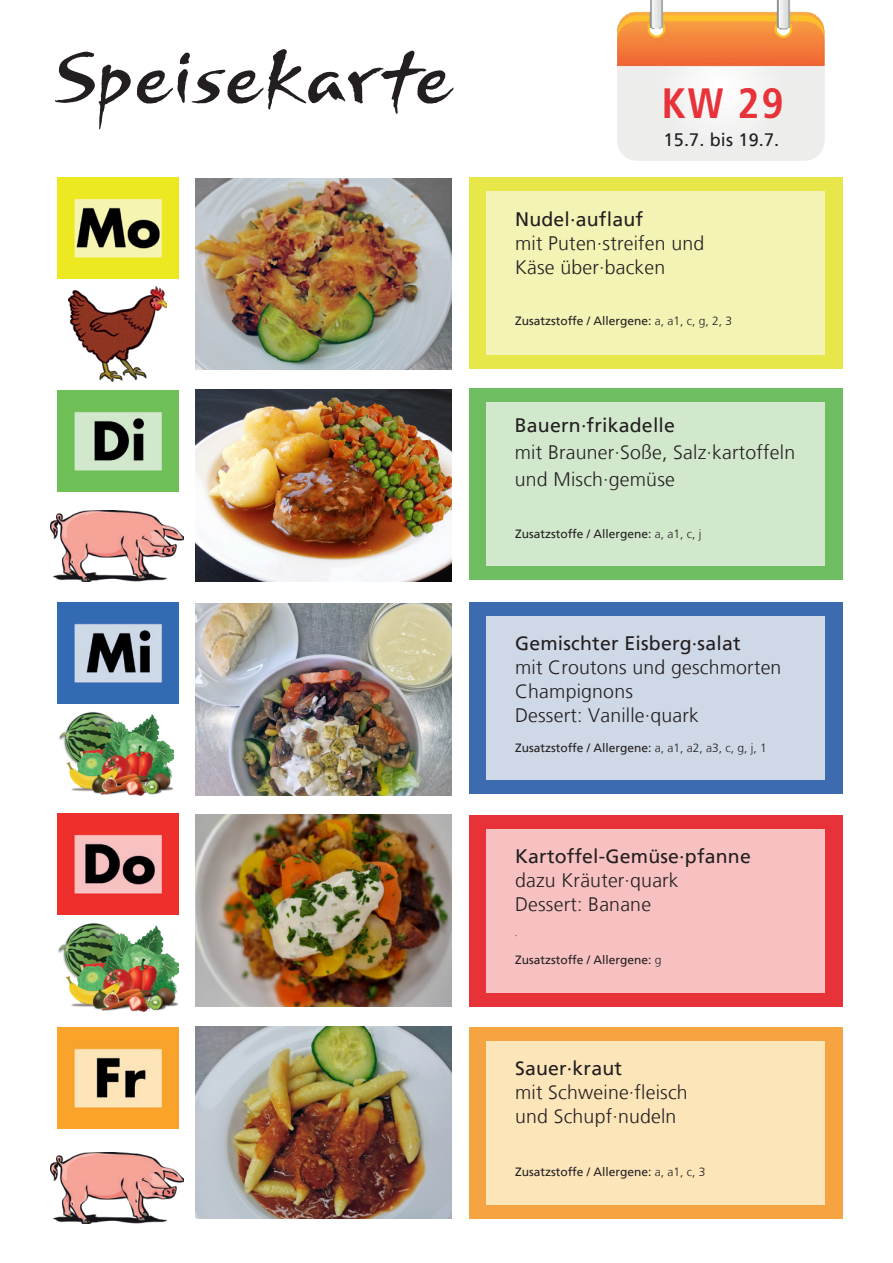
<style>
.page{position:relative;width:893px;height:1263px;background:#fff}
.page>*{position:absolute;margin:0;border:0;box-sizing:border-box;transform-origin:0 0}
.t1{font:700 42px "Frutiger Condensed BQ";color:#e83239}
.t2{font:300 19.5px/24px "Frutiger LT";letter-spacing:.01em;color:#231f20}
.t3{font:19.5px "Frutiger LT";letter-spacing:.01em;color:#231f20}
.t4{font:18px "Frutiger LT";letter-spacing:.01em;color:#231f20}
.t5{font:12px "Frutiger LT";color:#231f20}
.t6{font:300 10.5px "Frutiger LT";color:#231f20}
.s1{font-weight:300}
</style>
<div class="page">
<img style="left:617px;top:0;width:208px;height:161px">
<img style="left:57px;top:178px;width:121px;height:101px">
<img style="left:57px;top:390px;width:121px;height:101px">
<img style="left:57px;top:602px;width:121px;height:101px">
<img style="left:58px;top:813px;width:121px;height:101px">
<img style="left:57px;top:1027px;width:121px;height:101px">
<svg style="left:55px;top:52px;width:76px;height:77px"></svg>
<svg style="left:137px;top:49px;width:317px;height:65px"></svg>
<div style="left:469px;top:177px;width:373px;height:191px;background:#e8e74a"></div>
<div style="left:469px;top:389px;width:373px;height:191px;background:#6ebd60"></div>
<div style="left:469px;top:603px;width:373px;height:191px;background:#3c6bb0"></div>
<div style="left:469px;top:815px;width:373px;height:192px;background:#e83239"></div>
<div style="left:469px;top:1027px;width:373px;height:192px;background:#f6a341"></div>
<div style="left:486px;top:191px;width:339px;height:163px;background:#f2f3b4"></div>
<div style="left:486px;top:403px;width:339px;height:163px;background:#d2e8cd"></div>
<div style="left:486px;top:617px;width:339px;height:163px;background:#cfd8e6"></div>
<div style="left:486px;top:829px;width:339px;height:163px;background:#f8c1c1"></div>
<div style="left:486px;top:1041px;width:339px;height:163px;background:#fde5ba"></div>
<img style="left:58px;top:923px;width:120px;height:88px">
<img style="left:196px;top:815px;width:255px;height:191px">
<img style="left:51px;top:510px;width:133px;height:71px">
<img style="left:51px;top:1152px;width:133px;height:71px">
<img style="left:196px;top:1027px;width:255px;height:191px">
<img style="left:59px;top:712px;width:114px;height:83px">
<img style="left:196px;top:604px;width:255px;height:191px">
<img style="left:68px;top:286px;width:98px;height:95px">
<img style="left:196px;top:178px;width:255px;height:191px">
<img style="left:196px;top:390px;width:255px;height:191px">
<h1 class="t1" style="left:662px;top:76px;width:123px">KW 29</h1>
<p class="t4" style="left:664px;top:129px;width:117px">15.7. bis 19.7.</p>
<p class="t3" style="left:515px;top:208px;width:130px">Nudel·auflauf</p>
<p class="t2" style="left:515px;top:232px;width:191px">mit Puten·streifen und<br>Käse über·backen</p>
<p class="t5" style="left:515px;top:313px;width:219px">Zusatzstoffe / Allergene: <span class="s1">a, a1, c, g, 2, 3</span></p>
<p class="t3" style="left:515px;top:414px;width:162px">Bauern·frikadelle</p>
<p class="t2" style="left:515px;top:439px;width:282px;line-height:27px">mit Brauner·Soße, Salz·kartoffeln und Misch·gemüse</p>
<p class="t5" style="left:515px;top:526px;width:188px">Zusatzstoffe / Allergene: <span class="s1">a, a1, c, j</span></p>
<p class="t3" style="left:515px;top:632px;width:227px">Gemischter Eisberg·salat</p>
<p class="t2" style="left:515px;top:656px;width:268px">mit Croutons und geschmorten<br>Champignons<br>Dessert: Vanille·quark</p>
<p class="t5" style="left:515px;top:740px;width:253px">Zusatzstoffe / Allergene: <span class="s1">a, a1, a2, a3, c, g, j, 1</span></p>
<p class="t3" style="left:515px;top:845px;width:237px">Kartoffel-Gemüse·pfanne</p>
<p class="t2" style="left:515px;top:868px;width:165px">dazu Kräuter·quark<br>Dessert: Banane</p>
<p class="t6" style="left:515px;top:929px;width:4px">·</p>
<p class="t5" style="left:515px;top:953px;width:148px">Zusatzstoffe / Allergene: <span class="s1">g</span></p>
<p class="t3" style="left:515px;top:1057px;width:109px">Sauer·kraut</p>
<p class="t2" style="left:515px;top:1080px;width:174px">mit Schweine·fleisch und Schupf·nudeln</p>
<p class="t5" style="left:515px;top:1165px;width:192px">Zusatzstoffe / Allergene: <span class="s1">a, a1, c, 3</span></p>
</div>
